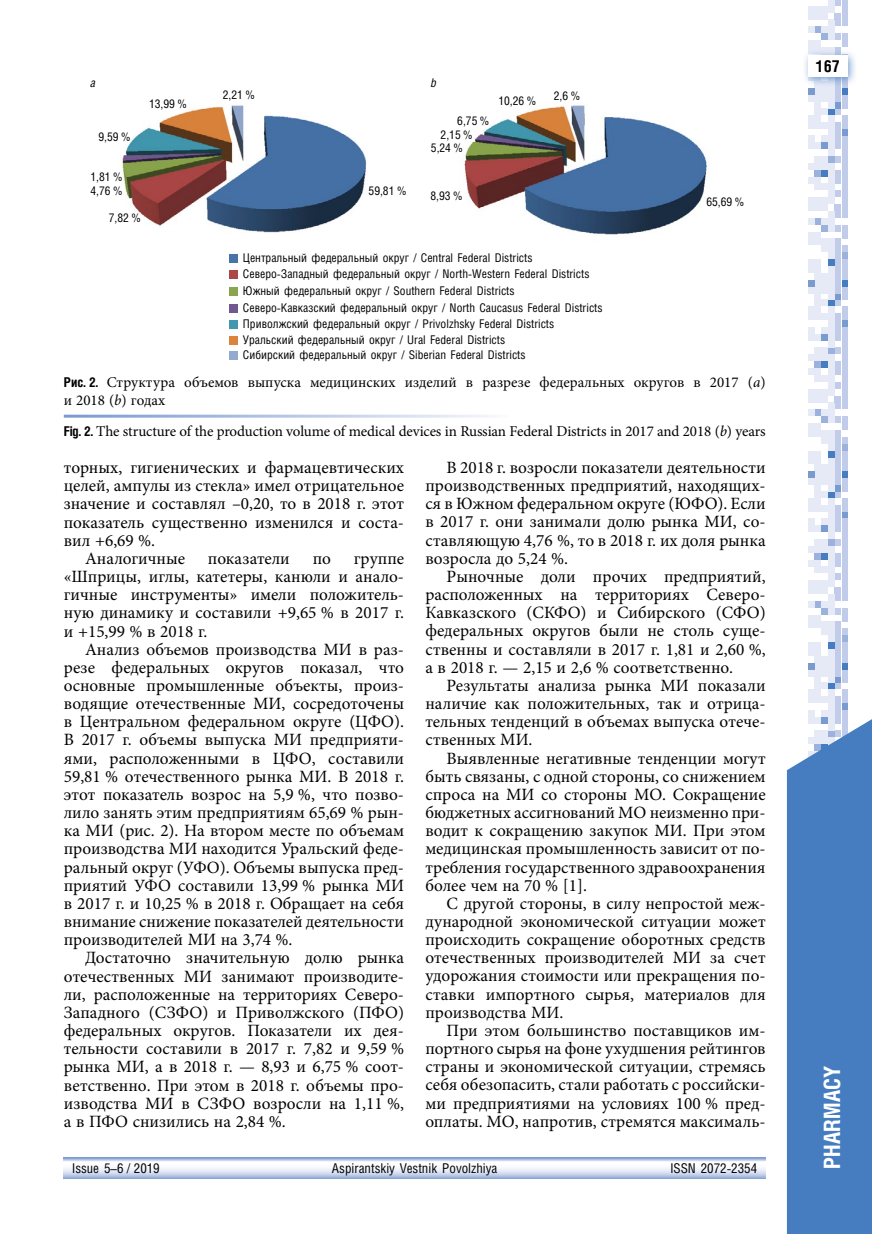
<style>
.page{position:relative;width:872px;height:1234px;background:#fff}
.page>*{position:absolute;margin:0;border:0;box-sizing:border-box;transform-origin:0 0}
.t1{font:700 22.5px "Helios Cond C";letter-spacing:.01em;color:#fff}
.t2{font:17.25px/18.1px "Minion Pro";color:#000;text-align:justify}
.t3{font:700 16.5px "Helios Cond C";color:#000}
.t4{font:15px/18px "Minion Pro";letter-spacing:-.005em;color:#000}
.t5{font:13.5px "Helios Cond C";color:#000}
.t6{font:12px/16.4px "Helios Cond C";color:#000}
.t7{font:italic 12px "Helios Cond C";color:#000}
.s1{font-family:"Helios Cond C";font-weight:700;font-size:13.5px}
.s2{font-style:italic}
</style>
<div class="page">
<svg style="left:808px;top:676px;width:39px;height:30px"></svg>
<div style="left:841px;top:669px;width:6px;height:7px;background:#c0cce9"></div>
<div style="left:835px;top:669px;width:6px;height:7px;background:#c0cce9"></div>
<div style="left:828px;top:669px;width:6px;height:7px;background:#e6eaf6"></div>
<div style="left:821px;top:669px;width:6px;height:7px;background:#e6eaf6"></div>
<div style="left:815px;top:669px;width:6px;height:7px;background:#e6eaf6"></div>
<div style="left:808px;top:669px;width:6px;height:7px;background:#e6eaf6"></div>
<svg style="left:808px;top:573px;width:39px;height:96px"></svg>
<div style="left:841px;top:566px;width:6px;height:7px;background:#c0cce9"></div>
<div style="left:828px;top:566px;width:6px;height:7px;background:#e6eaf6"></div>
<div style="left:821px;top:566px;width:6px;height:7px;background:#e6eaf6"></div>
<div style="left:815px;top:566px;width:6px;height:7px;background:#e6eaf6"></div>
<svg style="left:808px;top:525px;width:39px;height:41px"></svg>
<div style="left:841px;top:518px;width:6px;height:7px;background:#c0cce9"></div>
<div style="left:835px;top:518px;width:6px;height:7px;background:#c0cce9"></div>
<div style="left:828px;top:518px;width:6px;height:7px;background:#e6eaf6"></div>
<div style="left:821px;top:518px;width:6px;height:7px;background:#e6eaf6"></div>
<div style="left:808px;top:518px;width:6px;height:7px;background:#e6eaf6"></div>
<svg style="left:808px;top:313px;width:39px;height:205px"></svg>
<div style="left:841px;top:306px;width:6px;height:7px;background:#c0cce9"></div>
<div style="left:828px;top:306px;width:6px;height:7px;background:#e6eaf6"></div>
<div style="left:815px;top:306px;width:6px;height:7px;background:#e6eaf6"></div>
<div style="left:808px;top:306px;width:6px;height:7px;background:#e6eaf6"></div>
<svg style="left:808px;top:259px;width:39px;height:47px"></svg>
<div style="left:841px;top:252px;width:6px;height:7px;background:#9bb2dc"></div>
<div style="left:835px;top:252px;width:6px;height:7px;background:#c0cce9"></div>
<div style="left:828px;top:252px;width:6px;height:7px;background:#e6eaf6"></div>
<svg style="left:808px;top:102px;width:39px;height:150px"></svg>
<div style="left:841px;top:95px;width:6px;height:7px;background:#c0cce9"></div>
<div style="left:835px;top:95px;width:6px;height:7px;background:#c0cce9"></div>
<div style="left:828px;top:95px;width:6px;height:7px;background:#e6eaf6"></div>
<div style="left:821px;top:95px;width:6px;height:7px;background:#e6eaf6"></div>
<div style="left:815px;top:95px;width:6px;height:7px;background:#e6eaf6"></div>
<div style="left:808px;top:95px;width:6px;height:7px;background:#e6eaf6"></div>
<svg style="left:808px;top:0;width:39px;height:95px"></svg>
<div style="left:802px;top:49px;width:56px;height:38px;background:#457dc0;opacity:.75"></div>
<div style="left:808px;top:55px;width:39px;height:22px;background:#fff"></div>
<svg style="left:787px;top:706px;width:85px;height:527px;background:#5185c4"></svg>
<svg style="left:64px;top:1157px;width:701px;height:21px"></svg>
<img style="left:122px;top:105px;width:245px;height:128px">
<div style="left:229px;top:254px;width:8px;height:9px;background:#4673a8"></div>
<div style="left:229px;top:270px;width:8px;height:9px;background:#ab4744"></div>
<div style="left:229px;top:287px;width:8px;height:9px;background:#89a54d"></div>
<div style="left:229px;top:304px;width:8px;height:9px;background:#715990"></div>
<div style="left:229px;top:320px;width:8px;height:8px;background:#4298af"></div>
<div style="left:229px;top:336px;width:8px;height:8px;background:#db843b"></div>
<div style="left:229px;top:351px;width:8px;height:8px;background:#94a9cf"></div>
<img style="left:464px;top:105px;width:243px;height:130px">
<p class="t7" style="left:91px;top:75px;width:7px">a</p>
<p class="t7" style="left:431px;top:75px;width:7px">b</p>
<p class="t6" style="left:98px;top:128px;width:34px">9,59 %</p>
<p class="t6" style="left:149px;top:96px;width:40px">13,99 %</p>
<p class="t6" style="left:90px;top:168px;width:34px">1,81 %</p>
<p class="t6" style="left:91px;top:182px;width:34px">4,76 %</p>
<p class="t6" style="left:109px;top:210px;width:34px">7,82 %</p>
<p class="t6" style="left:223px;top:87px;width:34px">2,21 %</p>
<p class="t6" style="left:368px;top:182px;width:40px">59,81 %</p>
<p class="t6" style="left:457px;top:113px;width:34px">6,75 %</p>
<p class="t6" style="left:440px;top:126px;width:34px">2,15 %</p>
<p class="t6" style="left:431px;top:139px;width:34px">5,24 %</p>
<p class="t6" style="left:430px;top:187px;width:34px">8,93 %</p>
<p class="t6" style="left:498px;top:92px;width:40px">10,26 %</p>
<p class="t6" style="left:554px;top:87px;width:28px">2,6 %</p>
<p class="t6" style="left:243px;top:250px;width:361px">Центральный федеральный округ / Central Federal Districts Северо-Западный федеральный округ / North-Western Federal Districts Южный федеральный округ / Southern Federal Districts Северо-Кавказский федеральный округ / North Caucasus Federal Districts Приволжский федеральный округ / Privolzhsky Federal Districts Уральский федеральный округ / Ural Federal Districts</p>
<p class="t6" style="left:243px;top:346px;width:284px">Сибирский федеральный округ / Siberian Federal Districts</p>
<p class="t6" style="left:706px;top:193px;width:40px">65,69 %</p>
<p class="t4" style="left:64px;top:373px;width:703px"><span class="s1">Рис. 2.</span> Структура объемов выпуска медицинских изделий в разрезе федеральных округов в 2017 (<span class="s2">a</span>) и 2018 (<span class="s2">b</span>) годах</p>
<p class="t4" style="left:64px;top:422px;width:703px"><span class="s1">Fig. 2.</span> The structure of the production volume of medical devices in Russian Federal Districts in 2017 and 2018 (<span class="s2">b</span>) years</p>
<p class="t2" style="left:64px;top:458px;width:342px">торных, гигиенических и фармацевтических</p>
<p class="t2" style="left:64px;top:476px;width:342px">целей, ампулы из стекла» имел отрицательное</p>
<p class="t2" style="left:64px;top:495px;width:342px">значение и составлял –0,20, то в 2018 г. этот</p>
<p class="t2" style="left:64px;top:513px;width:342px">показатель существенно изменился и соста-</p>
<p class="t2" style="left:64px;top:531px;width:93px">вил +6,69 %.</p>
<p class="t2" style="left:85px;top:549px;width:101px">Аналогичные</p>
<p class="t2" style="left:208px;top:549px;width:83px">показатели</p>
<p class="t2" style="left:313px;top:549px;width:20px">по</p>
<p class="t2" style="left:64px;top:549px;width:342px;text-indent:290px">группе «Шприцы, иглы, катетеры, канюли и анало&shy;гичные инструменты» имели положитель&shy;ную динамику и составили +9,65 % в 2017 г. и +15,99 % в 2018 г.</p>
<p class="t2" style="left:64px;top:640px;width:342px;text-indent:21px">Анализ объемов производства МИ в раз&shy;резе федеральных округов показал, что основные промышленные объекты, произ&shy;водящие отечественные МИ, сосредоточены в Центральном федеральном округе (ЦФО).<br>В 2017 г. объемы выпуска МИ предприяти&shy;ями, расположенными в ЦФО, составили 59,81 % отечественного рынка МИ. В 2018 г. этот показатель возрос на 5,9 %, что позво&shy;лило занять этим предприятиям 65,69 % рын&shy;ка МИ (рис. 2). На втором месте по объемам производства МИ находится Уральский феде&shy;ральный округ (УФО). Объемы выпуска пред&shy;приятий УФО составили 13,99 % рынка МИ в 2017 г. и 10,25 % в 2018 г. Обращает на себя внимание снижение показателей деятельности производителей МИ на 3,74 %.</p>
<p class="t2" style="left:64px;top:948px;width:342px;text-indent:21px">Достаточно значительную долю рынка отечественных МИ занимают производите&shy;ли, расположенные на территориях Северо-Западного (СЗФО) и Приволжского (ПФО) федеральных округов. Показатели их дея&shy;тельности составили в 2017 г. 7,82 и 9,59 % рынка МИ, а в 2018 г. — 8,93 и 6,75 % соот&shy;ветственно. При этом в 2018 г. объемы про&shy;изводства МИ в СЗФО возросли на 1,11 %, а в ПФО снизились на 2,84 %.</p>
<p class="t2" style="left:425px;top:458px;width:342px;text-indent:21px">В 2018 г. возросли показатели деятельности производственных предприятий, находящих&shy;ся в Южном федеральном округе (ЮФО). Если в 2017 г. они занимали долю рынка МИ, со&shy;ставляющую 4,76 %, то в 2018 г. их доля рынка возросла до 5,24 %.</p>
<p class="t2" style="left:425px;top:567px;width:342px;text-indent:21px">Рыночные доли прочих предприятий, расположенных на территориях Северо-Кавказского (СКФО) и Сибирского (СФО) федеральных округов были не столь суще&shy;ственны и составляли в 2017 г. 1,81 и 2,60 %, а в 2018 г. — 2,15 и 2,6 % соответственно.</p>
<p class="t2" style="left:425px;top:676px;width:342px;text-indent:21px">Результаты анализа рынка МИ показали наличие как положительных, так и отрица&shy;тельных тенденций в объемах выпуска отече&shy;ственных МИ.</p>
<p class="t2" style="left:425px;top:748px;width:342px;text-indent:21px">Выявленные негативные тенденции могут быть связаны, с одной стороны, со снижением спроса на МИ со стороны МО. Сокращение бюджетных ассигнований МО неизменно при&shy;водит к сокращению закупок МИ. При этом медицинская промышленность зависит от по&shy;требления государственного здравоохранения более чем на 70 % [1].</p>
<p class="t2" style="left:425px;top:894px;width:342px;text-indent:21px">С другой стороны, в силу непростой меж&shy;дународной экономической ситуации может происходить сокращение оборотных средств отечественных производителей МИ за счет удорожания стоимости или прекращения по&shy;ставки импортного сырья, материалов для производства МИ.</p>
<p class="t2" style="left:425px;top:1021px;width:342px;text-indent:21px">При этом большинство поставщиков им&shy;портного сырья на фоне ухудшения рейтингов страны и экономической ситуации, стремясь себя обезопасить, стали работать с российски&shy;ми предприятиями на условиях 100 % пред&shy;оплаты. МО, напротив, стремятся максималь-</p>
<p class="t5" style="left:72px;top:1159px;width:89px">Issue 5–6 / 2019</p>
<p class="t5" style="left:332px;top:1159px;width:167px">Aspirantskiy Vestnik Povolzhiya</p>
<p class="t5" style="left:670px;top:1159px;width:88px">ISSN 2072-2354</p>
<p class="t3" style="left:816px;top:56px;width:25px">167</p>
<h1 class="t1" style="left:818px;top:1169px;width:105px;rotate:-90deg">PHARMACY</h1>
</div>
